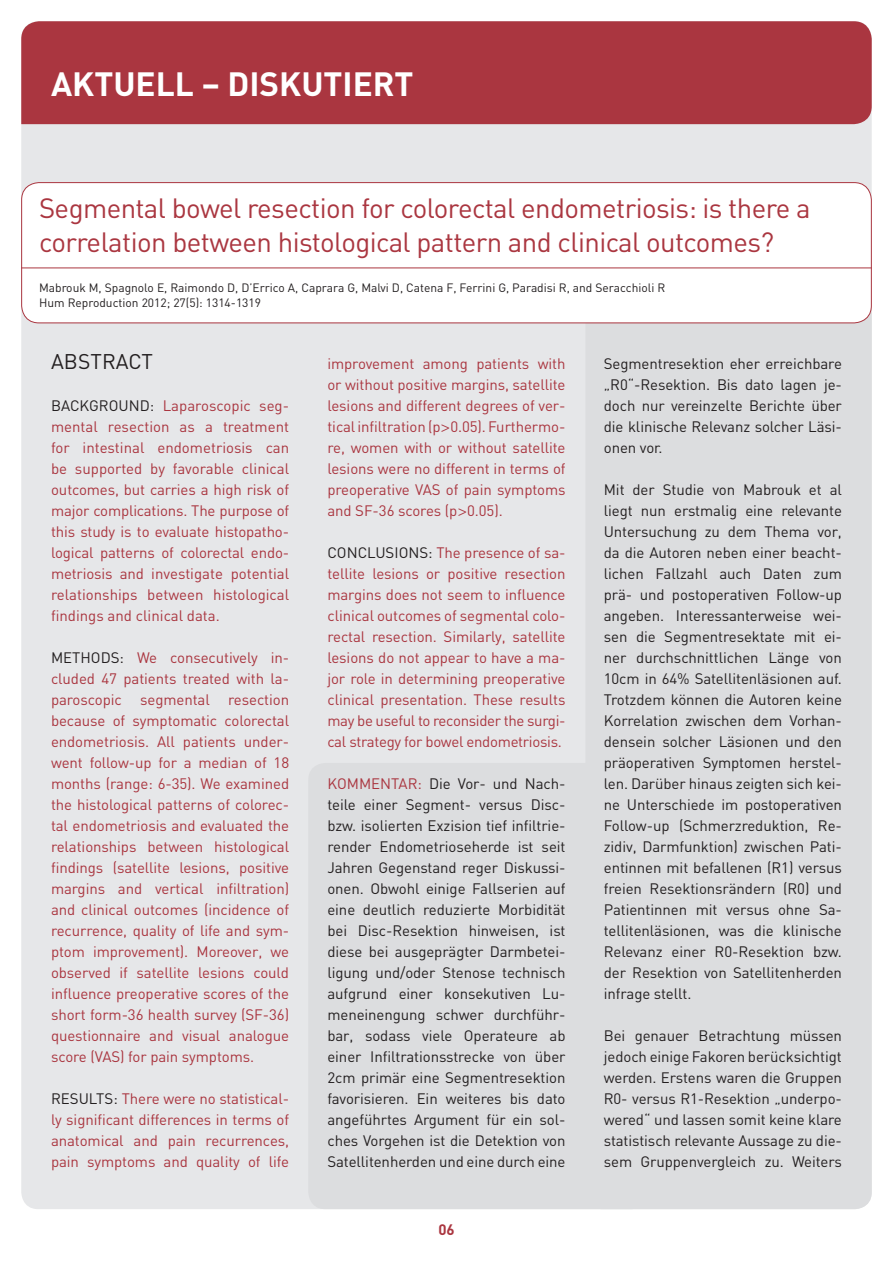
<style>
.page{position:relative;width:893px;height:1263px;background:#fff}
.page>*{position:absolute;margin:0;border:0;box-sizing:border-box;transform-origin:0 0}
.t1{font:700 33.3px "DIN";color:#fff}
.t2{font:27.6px/33.6px "DIN";letter-spacing:-.02em;color:#aa3640}
.t3{font:21px "DIN";letter-spacing:.005em;color:#231f20}
.t4{font:15px/21px "DIN";letter-spacing:-.005em;color:#231f20;text-align:justify}
.t5{font:15px/21px "DIN";letter-spacing:-.005em;color:#aa3640;text-align:justify}
.t6{font:700 15px "DIN";color:#aa3640}
.t7{font:12px/15px "DIN";color:#231f20}
.s1{color:#231f20}
.s2{font-family:"Helvetica";font-weight:300}
.s3{color:#aa3640}
</style>
<div class="page">
<div style="left:21px;top:21px;width:851px;height:1188px;background:#e6e7e9;border-radius:17px"></div>
<div style="left:308px;top:763px;width:340px;height:446px;background:#dcdddf;border-radius:17px"></div>
<div style="left:585px;top:264px;width:287px;height:945px;background:#dcdddf;border-radius:17px"></div>
<div style="left:21px;top:21px;width:851px;height:103px;background:#aa3640"></div>
<div style="left:22px;top:183px;width:849px;height:140px;background:#fff;border-radius:17px"></div>
<div style="left:21px;top:182px;width:851px;height:141px;border:1px solid #aa3640;border-radius:17px"></div>
<hr style="left:21px;top:268px;width:851px;height:1px;background:#aa3640">
<h1 class="t1" style="left:51px;top:62px;width:22px">AKTUELL</h1>
<h1 class="t1" style="left:202px;top:62px;width:46px">– DISKUTIERT</h1>
<h2 class="t2" style="left:39px;top:191px;width:773px">Segmental bowel resection for colorectal endometriosis: is there a correlation between histological pattern and clinical outcomes?</h2>
<p class="t7" style="left:39px;top:280px;width:628px">Mabrouk M, Spagnolo E, Raimondo D, D’Errico A, Caprara G, Malvi D, Catena F, Ferrini G, Paradisi R, and Seracchioli R<br>Hum Reproduction 2012; 27(5): 1314-1319</p>
<h3 class="t3" style="left:51px;top:348px;width:104px">ABSTRACT</h3>
<p class="t4" style="left:51px;top:395px;width:21px">Background</p>
<p class="t5" style="left:51px;top:395px;width:240px;text-indent:99px"><span class="s1">:</span> Laparoscopic seg&shy;mental resection as a treatment for intestinal endometriosis can be supported by favorable clinical outcomes, but carries a high risk of major complications. The purpose of this study is to evaluate histopatho&shy;logical patterns of colorectal endo&shy;metriosis and investigate potential relationships between histological findings and clinical data.</p>
<p class="t4" style="left:51px;top:647px;width:23px">Methods</p>
<p class="t5" style="left:51px;top:647px;width:240px;text-indent:69px"><span class="s1">:</span> We consecutively in&shy;cluded 47 patients treated with la&shy;paroscopic segmental resection because of symptomatic colorectal endometriosis. All patients under&shy;went follow-up for a median of 18 months (range: 6-35). We examined the histological patterns of colorec&shy;tal endometriosis and evaluated the relationships between histological findings (satellite lesions, positive margins and vertical infiltration) and clinical outcomes (incidence of recurrence, quality of life and sym&shy;ptom improvement). Moreover, we observed if satellite lesions could influence preoperative scores of the short form-36 health survey (SF-36) questionnaire and visual analogue score (VAS) for pain symptoms.</p>
<p class="t4" style="left:51px;top:1088px;width:20px">Results</p>
<p class="t5" style="left:51px;top:1088px;width:240px;text-indent:62px"><span class="s1">:</span> There were no statistical&shy;ly significant differences in terms of anatomical and pain recurrences, pain symptoms and quality of life</p>
<p class="t5" style="left:327px;top:353px;width:240px">improvement among patients with or without positive margins, satellite lesions and different degrees of ver&shy;tical infiltration (p<span class="s2">&gt;</span>0.05). Furthermo&shy;re, women with or without satellite lesions were no different in terms of preoperative VAS of pain symptoms and SF-36 scores (p<span class="s2">&gt;</span>0.05).</p>
<p class="t4" style="left:327px;top:542px;width:20px">Conclusions</p>
<p class="t5" style="left:327px;top:542px;width:240px;text-indent:101px"><span class="s1">:</span> The presence of sa&shy;tellite lesions or positive resection margins does not seem to influence clinical outcomes of segmental colo&shy;rectal resection. Similarly, satellite lesions do not appear to have a ma&shy;jor role in determining preoperative clinical presentation. These results may be useful to reconsider the surgi&shy;cal strategy for bowel endometriosis.</p>
<p class="t5" style="left:327px;top:773px;width:21px">Kommentar</p>
<p class="t4" style="left:327px;top:773px;width:240px;text-indent:90px"><span class="s3">:</span> Die Vor- und Nach&shy;teile einer Segment- versus Disc&shy;bzw. isolierten Exzision tief infiltrie&shy;render Endometrioseherde ist seit Jahren Gegenstand reger Diskussi&shy;onen. Obwohl einige Fallserien auf eine deutlich reduzierte Morbidität bei Disc-Resektion hinweisen, ist diese bei ausgeprägter Darmbetei&shy;ligung und/oder Stenose technisch aufgrund einer konsekutiven Lu&shy;meneinengung schwer durchführ&shy;bar, sodass viele Operateure ab einer Infiltrationsstrecke von über 2cm primär eine Segmentresektion favorisieren. Ein weiteres bis dato angeführtes Argument für ein sol&shy;ches Vorgehen ist die Detektion von Satellitenherden und eine durch eine</p>
<p class="t6" style="left:438px;top:1220px;width:18px">06</p>
<p class="t4" style="left:604px;top:353px;width:240px">Segmentresektion eher erreichbare „R0“-Resektion. Bis dato lagen je&shy;doch nur vereinzelte Berichte über die klinische Relevanz solcher Läsi&shy;onen vor.</p>
<p class="t4" style="left:604px;top:479px;width:240px">Mit der Studie von Mabrouk et al liegt nun erstmalig eine relevante Untersuchung zu dem Thema vor, da die Autoren neben einer beacht&shy;lichen Fallzahl auch Daten zum prä- und postoperativen Follow-up angeben. Interessanterweise wei&shy;sen die Segmentresektate mit ei&shy;ner durchschnittlichen Länge von 10cm in 64% Satellitenläsionen auf.<br>Trotzdem können die Autoren keine Korrelation zwischen dem Vorhan&shy;densein solcher Läsionen und den präoperativen Symptomen herstel&shy;len. Darüber hinaus zeigten sich kei&shy;ne Unterschiede im postoperativen Follow-up (Schmerzreduktion, Re&shy;zidiv, Darmfunktion) zwischen Pati&shy;entinnen mit befallenen (R1) versus freien Resektionsrändern (R0) und Patientinnen mit versus ohne Sa&shy;tellitenläsionen, was die klinische Relevanz einer R0-Resektion bzw. der Resektion von Satellitenherden infrage stellt.</p>
<p class="t4" style="left:604px;top:1025px;width:240px">Bei genauer Betrachtung müssen jedoch einige Fakoren berücksichtigt werden. Erstens waren die Gruppen R0- versus R1-Resektion „underpo&shy;wered“ und lassen somit keine klare statistisch relevante Aussage zu die&shy;sem Gruppenvergleich zu. Weiters</p>
</div>
